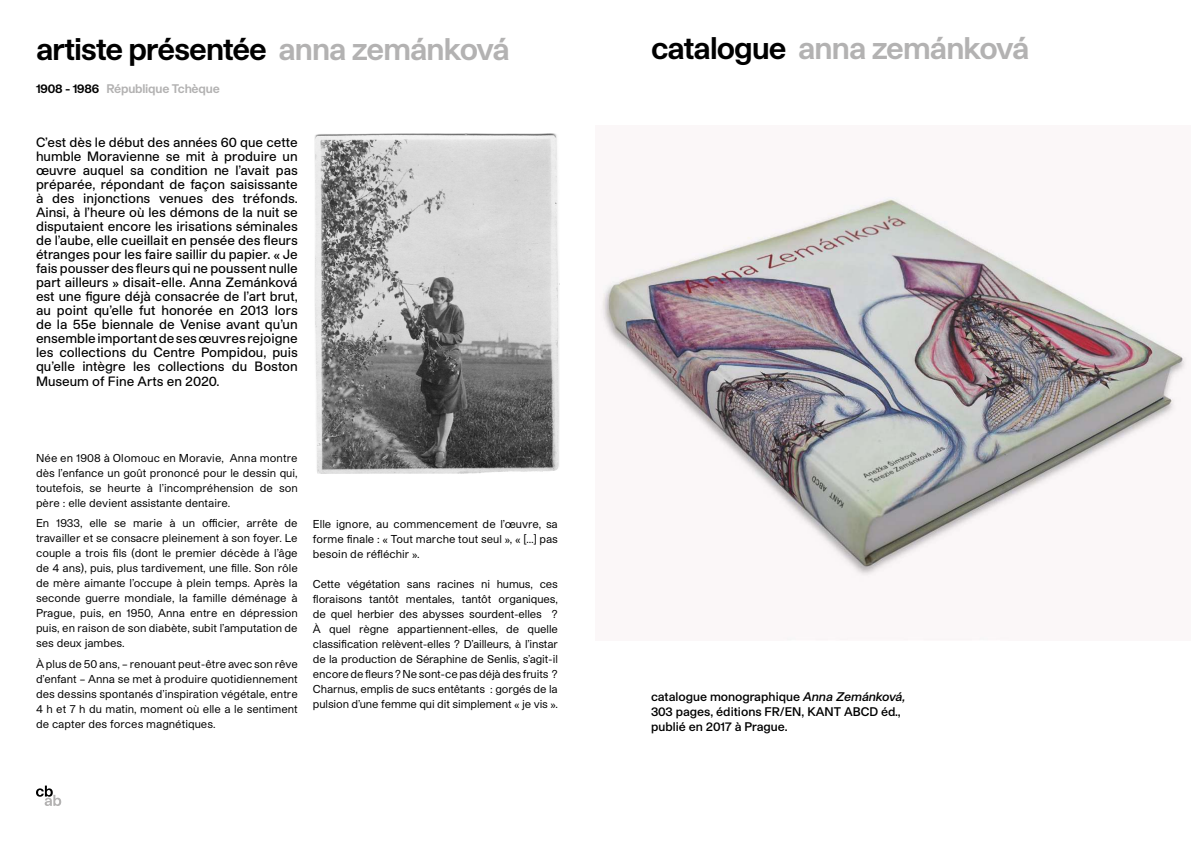
<style>
.page{position:relative;width:1191px;height:842px;background:#fff}
.page>*{position:absolute;margin:0;border:0;box-sizing:border-box;transform-origin:0 0}
.t1{font:700 30px "Studio Pro GCB";letter-spacing:-.03em;color:#000}
.t2{font:700 30px "Studio Pro GCB";letter-spacing:-.03em;color:#b3b2b2}
.t3{font:500 13px/14.1px "Studio Pro GCB";color:#000;text-align:justify}
.t4{font:600 12px/15px "Studio Pro GCB";color:#000}
.t5{font:700 12px "Studio Pro GCB";letter-spacing:-.015em;color:#b3b2b2}
.t6{font:11px/15px "Studio Pro GCB";color:#000;text-align:justify}
.s1{color:#b3b2b2}
.s2{color:#000}
.s3{font-style:italic}
</style>
<div class="page">
<svg style="left:36px;top:785px;width:25px;height:21px"></svg>
<img style="left:314px;top:134px;width:245px;height:340px">
<img style="left:601px;top:197px;width:586px;height:380px">
<h1 class="t1" style="left:36px;top:28px;width:475px">artiste présentée <span class="s1">anna zemánková</span></h1>
<p class="t5" style="left:36px;top:80px;width:185px"><span class="s2">1908 - 1986</span> République Tchèque</p>
<p class="t3" style="left:36px;top:134px;width:263px">C’est dès le début des années 60 que cette humble Moravienne se mit à produire un œuvre auquel sa condition ne l’avait pas préparée, répondant de façon saisissante à des injonctions venues des tréfonds.<br>Ainsi, à l’heure où les démons de la nuit se disputaient encore les irisations séminales de l’aube, elle cueillait en pensée des fleurs étranges pour les faire saillir du papier. « Je fais pousser des fleurs qui ne poussent nulle part ailleurs » disait-elle. Anna Zemánková est une figure déjà consacrée de l’art brut, au point qu’elle fut honorée en 2013 lors de la 55e biennale de Venise avant qu’un ensemble important de ses œuvres rejoigne les collections du Centre Pompidou, puis qu’elle intègre les collections du Boston Museum of Fine Arts en 2020.</p>
<p class="t6" style="left:36px;top:450px;width:263px">Née en 1908 à Olomouc en Moravie, Anna montre dès l’enfance un goût prononcé pour le dessin qui, toutefois, se heurte à l’incompréhension de son père : elle devient assistante dentaire.</p>
<p class="t6" style="left:36px;top:515px;width:263px">En 1933, elle se marie à un officier, arrête de travailler et se consacre pleinement à son foyer. Le couple a trois fils (dont le premier décède à l’âge de 4 ans), puis, plus tardivement, une fille. Son rôle de mère aimante l’occupe à plein temps. Après la seconde guerre mondiale, la famille déménage à Prague, puis, en 1950, Anna entre en dépression puis, en raison de son diabète, subit l’amputation de ses deux jambes.</p>
<p class="t6" style="left:36px;top:656px;width:263px">À plus de 50 ans, – renouant peut-être avec son rêve d’enfant – Anna se met à produire quotidiennement des dessins spontanés d’inspiration végétale, entre 4 h et 7 h du matin, moment où elle a le sentiment de capter des forces magnétiques.</p>
<p class="t6" style="left:313px;top:516px;width:246px">Elle ignore, au commencement de l’œuvre, sa forme finale : « Tout marche tout seul », « […] pas besoin de réfléchir ».</p>
<p class="t6" style="left:313px;top:576px;width:246px">Cette végétation sans racines ni humus, ces floraisons tantôt mentales, tantôt organiques, de quel herbier des abysses sourdent-elles ?<br>À quel règne appartiennent-elles, de quelle classification relèvent-elles ? D’ailleurs, à l’instar de la production de Séraphine de Senlis, s’agit-il encore de fleurs ? Ne sont-ce pas déjà des fruits ?<br>Charnus, emplis de sucs entêtants : gorgés de la pulsion d’une femme qui dit simplement « je vis ».</p>
<h1 class="t2" style="left:651px;top:27px;width:380px"><span class="s2">catalogue</span> anna zemánková</h1>
<p class="t4" style="left:651px;top:688px;width:256px">catalogue monographique <span class="s3">Anna Zemánková,<br></span>303 pages, éditions FR/EN, KANT ABCD éd., publié en 2017 à Prague.</p>
</div>
